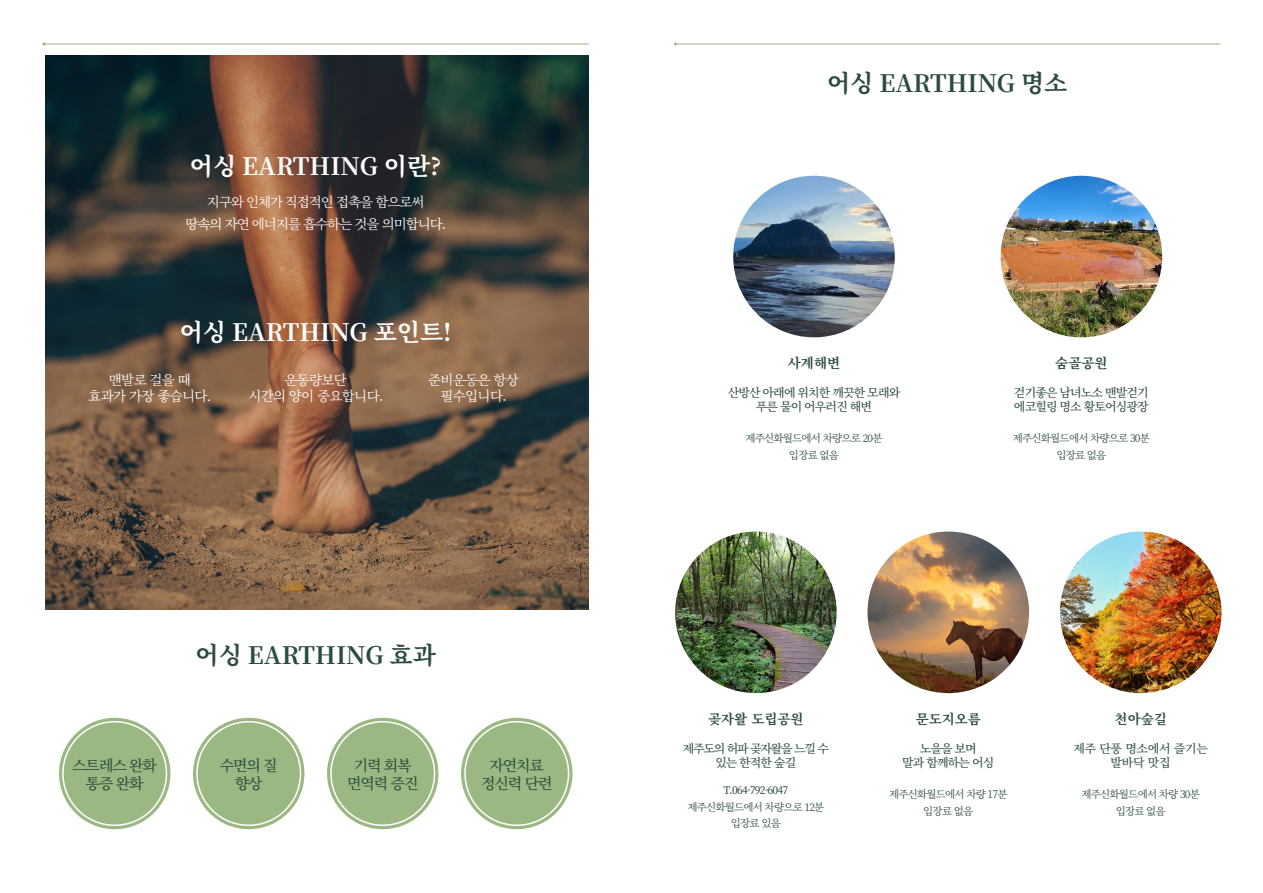
<style>
.page{position:relative;width:1263px;height:893px;background:#fff}
.page>*{position:absolute;margin:0;border:0;box-sizing:border-box;transform-origin:0 0}
.t1{font:700 24px "Noto Serif CJ Kkr";color:#fff}
.t2{font:700 24px "Noto Serif CJ Kkr";color:#2c4d3c}
.t3{font:500 15px "Noto Serif CJ Kkr";letter-spacing:-.075em;color:#2c4d3c}
.t4{font:13.5px "Noto Serif CJ Kkr";letter-spacing:-.05em;color:#fff}
.t5{font:13.5px "Noto Serif CJ Kkr";letter-spacing:-.075em;color:#fff}
.t6{font:700 13.5px "Noto Serif CJ Kkr";color:#2c4d3c}
.t7{font:500 12px "Noto Serif CJ Kkr";letter-spacing:-.075em;color:#2c4d3c}
.t8{font:500 12px "Noto Serif CJ Kkr";letter-spacing:-.1em;color:#2c4d3c}
.t9{font:500 12px "Noto Serif CJ Kkr";letter-spacing:-.025em;color:#2c4d3c}
.t10{font:10.5px "Noto Serif CJ Kkr";letter-spacing:-.075em;color:#2c4d3c}
.t11{font:500 10.5px "Noto Serif CJ Kkr";letter-spacing:-.075em;color:#2c4d3c}
</style>
<div class="page">
<img style="left:675px;top:531px;width:162px;height:162px;border-radius:81px">
<img style="left:733px;top:176px;width:162px;height:161px;border-radius:81px">
<img style="left:1060px;top:531px;width:161px;height:162px;border-radius:81px">
<img style="left:45px;top:55px;width:544px;height:555px">
<hr style="left:44px;top:44px;width:545px;height:1px;background:#9bb782">
<hr style="left:675px;top:44px;width:545px;height:1px;background:#9bb782">
<img style="left:867px;top:531px;width:162px;height:162px;border-radius:81px">
<img style="left:1000px;top:176px;width:162px;height:161px;border-radius:81px">
<div style="left:59px;top:718px;width:111px;height:111px;background:#9bb782;border-radius:50%"></div>
<div style="left:62px;top:721px;width:105px;height:105px;border:2px solid #fff;border-radius:50%"></div>
<div style="left:193px;top:718px;width:111px;height:111px;background:#9bb782;border-radius:50%"></div>
<div style="left:196px;top:721px;width:105px;height:105px;border:2px solid #fff;border-radius:50%"></div>
<div style="left:327px;top:718px;width:111px;height:111px;background:#9bb782;border-radius:50%"></div>
<div style="left:330px;top:721px;width:105px;height:105px;border:2px solid #fff;border-radius:50%"></div>
<div style="left:461px;top:718px;width:111px;height:111px;background:#9bb782;border-radius:50%"></div>
<div style="left:464px;top:721px;width:105px;height:105px;border:2px solid #fff;border-radius:50%"></div>
<p class="t1" style="left:190px;top:153px;width:253px">어싱 EARTHING 이란?</p>
<p class="t5" style="left:207px;top:195px;width:219px">지구와 인체가 직접적인 접촉을 함으로써</p>
<p class="t5" style="left:185px;top:216px;width:262px">땅속의 자연 에너지를 흡수하는 것을 의미합니다.</p>
<p class="t1" style="left:180px;top:318px;width:273px">어싱 EARTHING 포인트!</p>
<p class="t4" style="left:109px;top:373px;width:83px">맨발로 걸을 때</p>
<p class="t4" style="left:89px;top:389px;width:124px">효과가 가장 좋습니다.</p>
<p class="t4" style="left:284px;top:373px;width:64px">운동량보단</p>
<p class="t4" style="left:248px;top:389px;width:136px">시간의 양이 중요합니다.</p>
<p class="t4" style="left:428px;top:373px;width:92px">준비운동은 항상</p>
<p class="t4" style="left:440px;top:389px;width:67px">필수입니다.</p>
<p class="t3" style="left:72px;top:757px;width:86px">스트레스 완화</p>
<p class="t3" style="left:86px;top:775px;width:60px">통증 완화</p>
<p class="t2" style="left:196px;top:642px;width:242px">어싱 EARTHING 효과</p>
<p class="t3" style="left:220px;top:757px;width:60px">수면의 질</p>
<p class="t3" style="left:235px;top:775px;width:29px">향상</p>
<p class="t3" style="left:354px;top:757px;width:60px">기력 회복</p>
<p class="t3" style="left:347px;top:775px;width:73px">면역력 증진</p>
<p class="t3" style="left:489px;top:757px;width:56px">자연치료</p>
<p class="t3" style="left:481px;top:775px;width:73px">정신력 단련</p>
<p class="t2" style="left:827px;top:70px;width:242px">어싱 EARTHING 명소</p>
<p class="t6" style="left:788px;top:356px;width:54px">사계해변</p>
<p class="t7" style="left:728px;top:386px;width:174px">산방산 아래에 위치한 깨끗한 모래와</p>
<p class="t7" style="left:756px;top:400px;width:118px">푸른 물이 어우러진 해변</p>
<p class="t10" style="left:745px;top:433px;width:139px">제주신화월드에서 차량으로 20분</p>
<p class="t10" style="left:789px;top:449px;width:52px">입장료 없음</p>
<p class="t6" style="left:1055px;top:356px;width:54px">숨골공원</p>
<p class="t7" style="left:1014px;top:386px;width:136px">걷기좋은 남녀노소 맨발걷기</p>
<p class="t7" style="left:1014px;top:400px;width:136px">에코힐링 명소 황토어싱광장</p>
<p class="t10" style="left:1013px;top:433px;width:139px">제주신화월드에서 차량으로 30분</p>
<p class="t10" style="left:1056px;top:449px;width:52px">입장료 없음</p>
<p class="t6" style="left:708px;top:711px;width:97px">곶자왈 도립공원</p>
<p class="t8" style="left:683px;top:742px;width:148px">제주도의 허파 곶자왈을 느낄 수</p>
<p class="t7" style="left:715px;top:756px;width:82px">있는 한적한 숲길</p>
<p class="t11" style="left:723px;top:784px;width:66px">T.064-792-6047</p>
<p class="t10" style="left:687px;top:801px;width:139px">제주신화월드에서 차량으로 12분</p>
<p class="t10" style="left:731px;top:817px;width:52px">입장료 있음</p>
<p class="t6" style="left:916px;top:711px;width:67px">문도지오름</p>
<p class="t7" style="left:920px;top:742px;width:59px">노을을 보며</p>
<p class="t7" style="left:902px;top:756px;width:94px">말과 함께하는 어싱</p>
<p class="t10" style="left:889px;top:788px;width:120px">제주신화월드에서 차량 17분</p>
<p class="t10" style="left:923px;top:805px;width:52px">입장료 없음</p>
<p class="t6" style="left:1115px;top:711px;width:54px">천아숲길</p>
<p class="t9" style="left:1073px;top:742px;width:136px">제주 단풍 명소에서 즐기는</p>
<p class="t7" style="left:1111px;top:756px;width:62px">발바닥 맛집</p>
<p class="t10" style="left:1081px;top:788px;width:120px">제주신화월드에서 차량 30분</p>
<p class="t10" style="left:1116px;top:805px;width:52px">입장료 없음</p>
</div>
